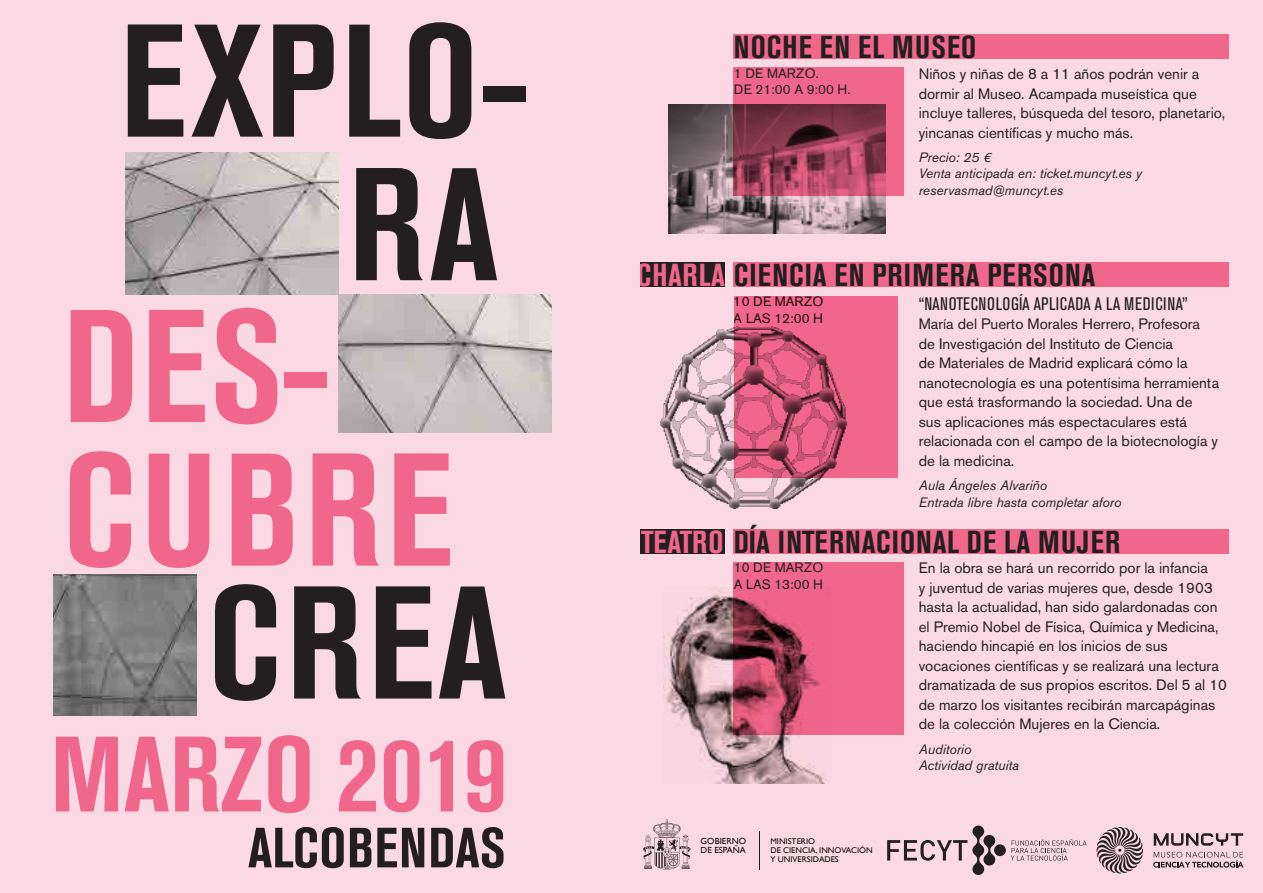
<style>
.page{position:relative;width:1263px;height:893px;background:#fad9e5}
.page>*{position:absolute;margin:0;border:0;box-sizing:border-box;transform-origin:0 0}
.t1{font:700 condensed 158.7px/143.6px "Akzidenz Grotesk BE";letter-spacing:.02em;color:#231f20;text-align:right}
.t2{font:700 condensed 158.7px/143.6px "Akzidenz Grotesk BE";letter-spacing:.035em;color:#f1668b}
.t3{font:700 condensed 105.75px "Akzidenz Grotesk BE";color:#f1668b}
.t4{font:700 condensed 55.95px "Akzidenz Grotesk BE";letter-spacing:.01em;color:#231f20}
.t5{font:700 condensed 31.5px "Akzidenz Grotesk BE";letter-spacing:.035em;color:#231f20}
.t6{font:condensed 18px "Akzidenz Grotesk BE";letter-spacing:.02em;color:#231f20}
.t7{font:15px/19.5px "Akzidenz Grotesk BE";color:#231f20}
.t8{font:italic 13.5px/16.2px "Akzidenz Grotesk BE";color:#231f20}
.t9{font:13.5px/16.2px "Akzidenz Grotesk BE";color:#231f20}
.t10{font:8.85px/9.1px "Gill Sans";color:#140a08}
.t11{font:8.25px/9.1px "Gill Sans";color:#140a08}
.s1{color:#f1668b}
</style>
<div class="page">
<svg style="left:1096px;top:827px;width:47px;height:46px"></svg>
<svg style="left:1153px;top:852px;width:90px;height:16px"></svg>
<svg style="left:1154px;top:833px;width:89px;height:13px"></svg>
<svg style="left:1011px;top:839px;width:76px;height:22px"></svg>
<svg style="left:887px;top:825px;width:108px;height:50px"></svg>
<div style="left:994px;top:844px;width:12px;height:12px;background:#231f20;border-radius:50%"></div>
<svg style="left:643px;top:819px;width:47px;height:51px"></svg>
<hr style="left:759px;top:831px;width:1px;height:38px;background:#231f20">
<div style="left:733px;top:68px;width:171px;height:128px;background:#f1668b"></div>
<div style="left:733px;top:34px;width:496px;height:25px;background:#f1668b"></div>
<div style="left:734px;top:296px;width:163px;height:182px;background:#f1668b"></div>
<img style="left:660px;top:326px;width:187px;height:183px">
<div style="left:733px;top:262px;width:496px;height:25px;background:#f1668b"></div>
<div style="left:640px;top:263px;width:84px;height:24px;background:#231f20"></div>
<img style="left:669px;top:105px;width:216px;height:128px">
<div style="left:733px;top:562px;width:171px;height:173px;background:#f1668b"></div>
<div style="left:733px;top:529px;width:496px;height:25px;background:#f1668b"></div>
<div style="left:640px;top:529px;width:84px;height:25px;background:#231f20"></div>
<img style="left:663px;top:587px;width:163px;height:196px">
<img style="left:126px;top:153px;width:213px;height:141px">
<img style="left:339px;top:294px;width:213px;height:139px">
<img style="left:53px;top:574px;width:143px;height:141px">
<h1 class="t1" style="left:120px;top:12px;width:413px">EXPLO-<br>RA</h1>
<h1 class="t2" style="left:63px;top:297px;width:391px">DES-<br>CUBRE</h1>
<h1 class="t1" style="left:208px;top:574px;width:300px">CREA</h1>
<h2 class="t3" style="left:51px;top:714px;width:457px">MARZO 2019</h2>
<h3 class="t4" style="left:248px;top:816px;width:259px">ALCOBENDAS</h3>
<h3 class="t5" style="left:734px;top:29px;width:244px">NOCHE EN EL MUSEO</h3>
<p class="t9" style="left:734px;top:65px;width:118px">1 DE MARZO.<br>DE 21:00 A 9:00 H.</p>
<p class="t7" style="left:919px;top:64px;width:308px">Niños y niñas de 8 a 11 años podrán venir a dormir al Museo. Acampada museística que incluye talleres, búsqueda del tesoro, planetario, yincanas científicas y mucho más.</p>
<p class="t8" style="left:919px;top:149px;width:225px">Precio: 25 €<br>Venta anticipada en: ticket.muncyt.es y reservasmad@muncyt.es</p>
<h3 class="t5" style="left:637px;top:257px;width:460px"><span class="s1">CHARLA</span> CIENCIA EN PRIMERA PERSONA</h3>
<p class="t9" style="left:734px;top:294px;width:91px">10 DE MARZO<br>A LAS 12:00 H</p>
<p class="t6" style="left:919px;top:293px;width:270px">“NANOTECNOLOGÍA APLICADA A LA MEDICINA”</p>
<p class="t7" style="left:919px;top:314px;width:302px">María del Puerto Morales Herrero, Profesora de Investigación del Instituto de Ciencia<br>de Materiales de Madrid explicará cómo la nanotecnología es una potentísima herramienta que está trasformando la sociedad. Una de<br>sus aplicaciones más espectaculares está relacionada con el campo de la biotecnología y de la medicina.</p>
<p class="t8" style="left:919px;top:478px;width:204px">Aula Ángeles Alvariño<br>Entrada libre hasta completar aforo</p>
<h3 class="t5" style="left:641px;top:524px;width:481px"><span class="s1">TEATRO</span> DÍA INTERNACIONAL DE LA MUJER</h3>
<p class="t9" style="left:734px;top:560px;width:91px">10 DE MARZO<br>A LAS 13:00 H</p>
<p class="t7" style="left:919px;top:558px;width:310px">En la obra se hará un recorrido por la infancia<br>y juventud de varias mujeres que, desde 1903 hasta la actualidad, han sido galardonadas con el Premio Nobel de Física, Química y Medicina, haciendo hincapié en los inicios de sus vocaciones científicas y se realizará una lectura dramatizada de sus propios escritos. Del 5 al 10 de marzo los visitantes recibirán marcapáginas de la colección Mujeres en la Ciencia.</p>
<p class="t8" style="left:919px;top:741px;width:102px">Auditorio<br>Actividad gratuita</p>
<p class="t10" style="left:701px;top:837px;width:47px">GOBIERNO<br>DE ESPAÑA</p>
<p class="t11" style="left:770px;top:837px;width:104px">MINISTERIO<br>DE CIENCIA, INNOVACIÓN<br>Y UNIVERSIDADES</p>
</div>
